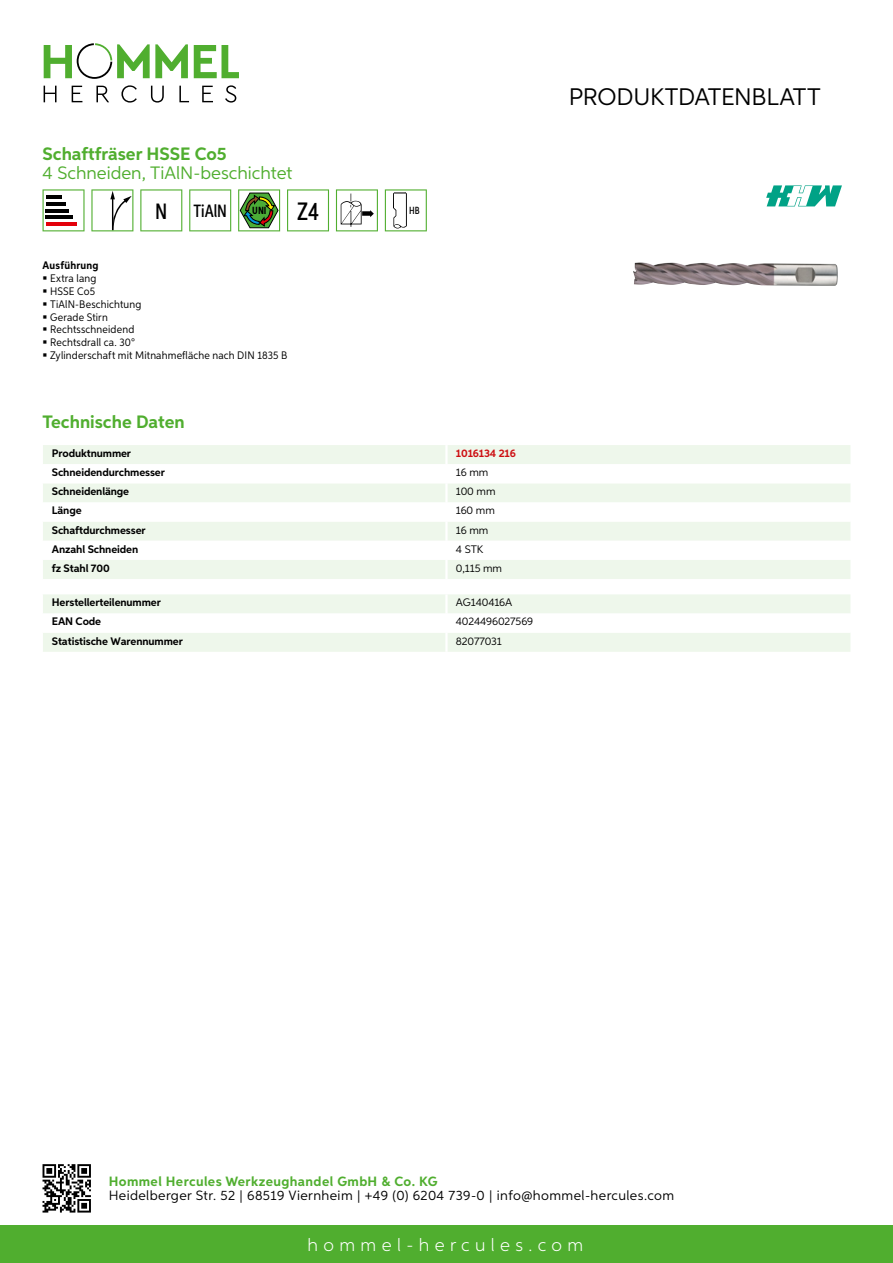
<style>
.page{position:relative;width:893px;height:1263px;background:#fff}
.page>*{position:absolute;margin:0;border:0;box-sizing:border-box;transform-origin:0 0}
.t1{font:500 25.2px "Aspira XX Nar";color:#000}
.t2{font:24px "Aspira";letter-spacing:-.01em;color:#000}
.t3{font:700 18px "Aspira";color:#50ae2f}
.t4{font:18px "Aspira";color:#50ae2f}
.t5{font:300 18px "Aspira";letter-spacing:.3em;color:#fff}
.t6{font:500 17.85px "Aspira XX Nar";color:#000}
.t7{font:13.5px "Aspira";letter-spacing:.03em;color:#000}
.t8{font:700 13.5px "Aspira";letter-spacing:.03em;color:#50ae2f}
.t9{font:700 10.95px "Aspira";letter-spacing:-.01em;color:#000}
.t10{font:10.95px/12.8px "Aspira Nar";letter-spacing:.015em;color:#000}
.t11{font:10.95px "Aspira";letter-spacing:-.01em;color:#000}
.t12{font:700 10.95px "Aspira";letter-spacing:-.01em;color:#cd1013}
.t13{font:700 10.95px "Aspira Nar";letter-spacing:.02em;color:#000}
.t14{font:700 10.35px "Aspira XX Nar";color:#000}
.t15{font:500 10.35px "Aspira XX Nar";color:#000}
.s1{font-size:22.2px}
</style>
<div class="page">
<div style="left:0;top:1226px;width:893px;height:37px;background:#50ae2f"></div>
<svg style="left:43px;top:1164px;width:48px;height:48px"></svg>
<svg style="left:194px;top:45px;width:45px;height:33px"></svg>
<svg style="left:44px;top:43px;width:144px;height:36px"></svg>
<svg style="left:44px;top:86px;width:13px;height:16px"></svg>
<svg style="left:72px;top:86px;width:10px;height:16px"></svg>
<svg style="left:96px;top:86px;width:13px;height:16px"></svg>
<svg style="left:121px;top:85px;width:16px;height:18px"></svg>
<svg style="left:151px;top:86px;width:13px;height:17px"></svg>
<svg style="left:179px;top:86px;width:10px;height:16px"></svg>
<svg style="left:202px;top:86px;width:11px;height:16px"></svg>
<svg style="left:225px;top:85px;width:11px;height:18px"></svg>
<div style="left:43px;top:445px;width:807px;height:134px;background:#eef7eb"></div>
<svg style="left:43px;top:464px;width:807px;height:96px"></svg>
<hr style="left:445px;top:445px;width:3px;height:19px;background:#fff">
<hr style="left:445px;top:464px;width:3px;height:19px;background:#fff">
<hr style="left:445px;top:483px;width:3px;height:19px;background:#fff">
<hr style="left:445px;top:502px;width:3px;height:20px;background:#fff">
<hr style="left:445px;top:522px;width:3px;height:19px;background:#fff">
<hr style="left:445px;top:541px;width:3px;height:19px;background:#fff">
<hr style="left:445px;top:560px;width:3px;height:19px;background:#fff">
<svg style="left:43px;top:594px;width:807px;height:58px"></svg>
<hr style="left:445px;top:633px;width:3px;height:19px;background:#fff">
<svg style="left:43px;top:189px;width:42px;height:42px"></svg>
<hr style="left:46px;top:196px;width:16px;height:3px;background:#000">
<hr style="left:46px;top:202px;width:20px;height:4px;background:#000">
<hr style="left:46px;top:209px;width:23px;height:3px;background:#000">
<hr style="left:46px;top:216px;width:27px;height:3px;background:#000">
<hr style="left:46px;top:222px;width:30px;height:4px;background:#e3000b">
<svg style="left:91px;top:189px;width:42px;height:42px"></svg>
<svg style="left:140px;top:189px;width:42px;height:42px"></svg>
<svg style="left:189px;top:189px;width:42px;height:42px"></svg>
<svg style="left:238px;top:189px;width:42px;height:42px"></svg>
<svg style="left:287px;top:189px;width:42px;height:42px"></svg>
<svg style="left:336px;top:189px;width:42px;height:42px"></svg>
<svg style="left:385px;top:189px;width:42px;height:42px"></svg>
<img style="left:633px;top:262px;width:205px;height:24px">
<svg style="left:766px;top:185px;width:76px;height:21px"></svg>
<h3 class="t3" style="left:43px;top:142px;width:186px">Schaftfräser HSSE Co5</h3>
<h3 class="t4" style="left:43px;top:162px;width:251px">4 Schneiden, TiAlN -beschichtet</h3>
<h3 class="t6" style="left:155px;top:200px;width:73px"><span class="s1">N</span> TiAlN</h3>
<p class="t14" style="left:252px;top:205px;width:16px">UNI</p>
<h1 class="t1" style="left:297px;top:196px;width:23px">Z4</h1>
<p class="t15" style="left:409px;top:204px;width:12px">HB</p>
<p class="t13" style="left:43px;top:259px;width:58px">Ausführung</p>
<p class="t10" style="left:50px;top:272px;width:239px">Extra lang<br>HSSE Co5<br>TiAlN-Beschichtung<br>Gerade Stirn<br>Rechtsschneidend<br>Rechtsdrall ca. 30°<br>Zylinderschaft mit Mitnahmefläche nach DIN 1835 B</p>
<h3 class="t3" style="left:43px;top:411px;width:144px">Technische Daten</h3>
<p class="t9" style="left:52px;top:446px;width:81px">Produktnummer</p>
<p class="t12" style="left:456px;top:446px;width:62px">1016134 216</p>
<p class="t9" style="left:52px;top:466px;width:115px">Schneidendurchmesser</p>
<p class="t11" style="left:456px;top:466px;width:34px">16 mm</p>
<p class="t9" style="left:52px;top:485px;width:79px">Schneidenlänge</p>
<p class="t11" style="left:456px;top:485px;width:41px">100 mm</p>
<p class="t9" style="left:52px;top:504px;width:31px">Länge</p>
<p class="t11" style="left:456px;top:504px;width:41px">160 mm</p>
<p class="t9" style="left:52px;top:523px;width:95px">Schaftdurchmesser</p>
<p class="t11" style="left:456px;top:523px;width:34px">16 mm</p>
<p class="t9" style="left:52px;top:542px;width:88px">Anzahl Schneiden</p>
<p class="t11" style="left:456px;top:542px;width:23px">4 STK</p>
<p class="t9" style="left:52px;top:561px;width:59px">fz Stahl 700</p>
<p class="t11" style="left:456px;top:561px;width:48px">0,115 mm</p>
<p class="t9" style="left:52px;top:596px;width:111px">Herstellerteilenummer</p>
<p class="t11" style="left:456px;top:596px;width:58px">AG140416A</p>
<p class="t9" style="left:52px;top:615px;width:51px">EAN Code</p>
<p class="t11" style="left:456px;top:615px;width:79px">4024496027569</p>
<p class="t9" style="left:52px;top:634px;width:132px">Statistische Warennummer</p>
<p class="t11" style="left:456px;top:634px;width:48px">82077031</p>
<h2 class="t2" style="left:569px;top:82px;width:253px">Produktdatenblatt</h2>
<p class="t8" style="left:109px;top:1172px;width:330px">Hommel Hercules Werkzeughandel GmbH &amp; Co. KG</p>
<p class="t7" style="left:109px;top:1187px;width:567px">Heidelberger Str. 52 | 68519 Viernheim | +49 (0) 6204 739-0 | info@hommel-hercules.com</p>
<h3 class="t5" style="left:307px;top:1234px;width:277px">hommel-hercules.com</h3>
</div>
